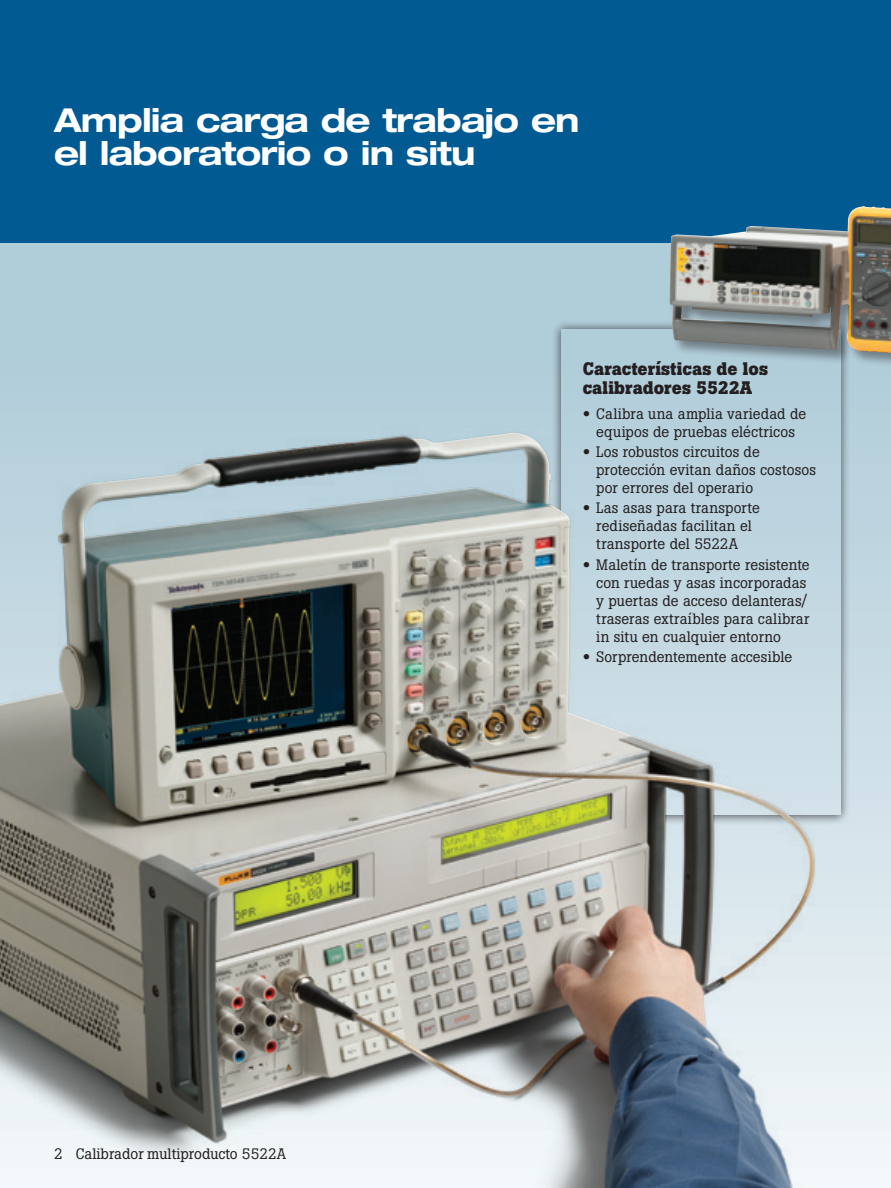
<style>
.page{position:relative;width:891px;height:1188px;background:#fff}
.page>*{position:absolute;margin:0;border:0;box-sizing:border-box;transform-origin:0 0}
.t1{font:700 expanded 33px/33px "Helvetica Neue LT Std";letter-spacing:-.025em;color:#fff}
._2nd_subhead{font:700 18px/19.5px "Boton Pro";letter-spacing:.005em;color:#231f20}
.Bullet_copy{font:15px/18px "Boton Pro";letter-spacing:.005em;color:#231f20;text-align:center}
.s1{font-family:"Helvetica Neue LT Std";font-weight:700;font-stretch:expanded}
</style>
<div class="page">
<div style="left:0;top:0;width:891px;height:245px;background:#015a92"></div>
<div style="left:0;top:244px;width:891px;height:944px;background:#b0cdda"></div>
<img style="left:816px;top:486px;width:75px;height:702px">
<div style="left:552px;top:319px;width:298px;height:506px;background:#231f20;opacity:.75"></div>
<div style="left:561px;top:329px;width:280px;height:486px;background:linear-gradient(to bottom,#aecbd8,#d3e2e9)"></div>
<img style="left:0;top:433px;width:816px;height:755px">
<div style="left:668px;top:134px;width:223px;height:265px;background:#231f20;opacity:.45"></div>
<img style="left:669px;top:206px;width:222px;height:147px">
<p class="t1" style="left:54px;top:102px;width:527px">Amplia carga de trabajo en el laboratorio o in situ</p>
<p class="Bullet_copy" style="left:54px;top:1145px;width:234px">2 Calibrador multiproducto 5522A</p>
<p class="_2nd_subhead" style="left:583px;top:359px;width:187px">Características de los calibradores 5522A</p>
<p class="Bullet_copy" style="left:583px;top:405px;width:225px"><span class="s1">•</span> Calibra una amplia variedad de equipos de pruebas eléctricos</p>
<p class="Bullet_copy" style="left:596px;top:443px;width:221px;text-align:left;text-indent:-14px"><span class="s1">•</span> Los robustos circuitos de protección evitan daños costosos por errores del operario</p>
<p class="Bullet_copy" style="left:583px;top:499px;width:179px"><span class="s1">•</span> Las asas para transporte rediseñadas facilitan el transporte del 5522A</p>
<p class="Bullet_copy" style="left:596px;top:555px;width:215px;text-align:left;text-indent:-14px"><span class="s1">•</span> Maletín de transporte resistente con ruedas y asas incorporadas y puertas de acceso delanteras/ traseras extraíbles para calibrar in situ en cualquier entorno</p>
<p class="Bullet_copy" style="left:583px;top:648px;width:211px"><span class="s1">•</span> Sorprendentemente accesible</p>
</div>
